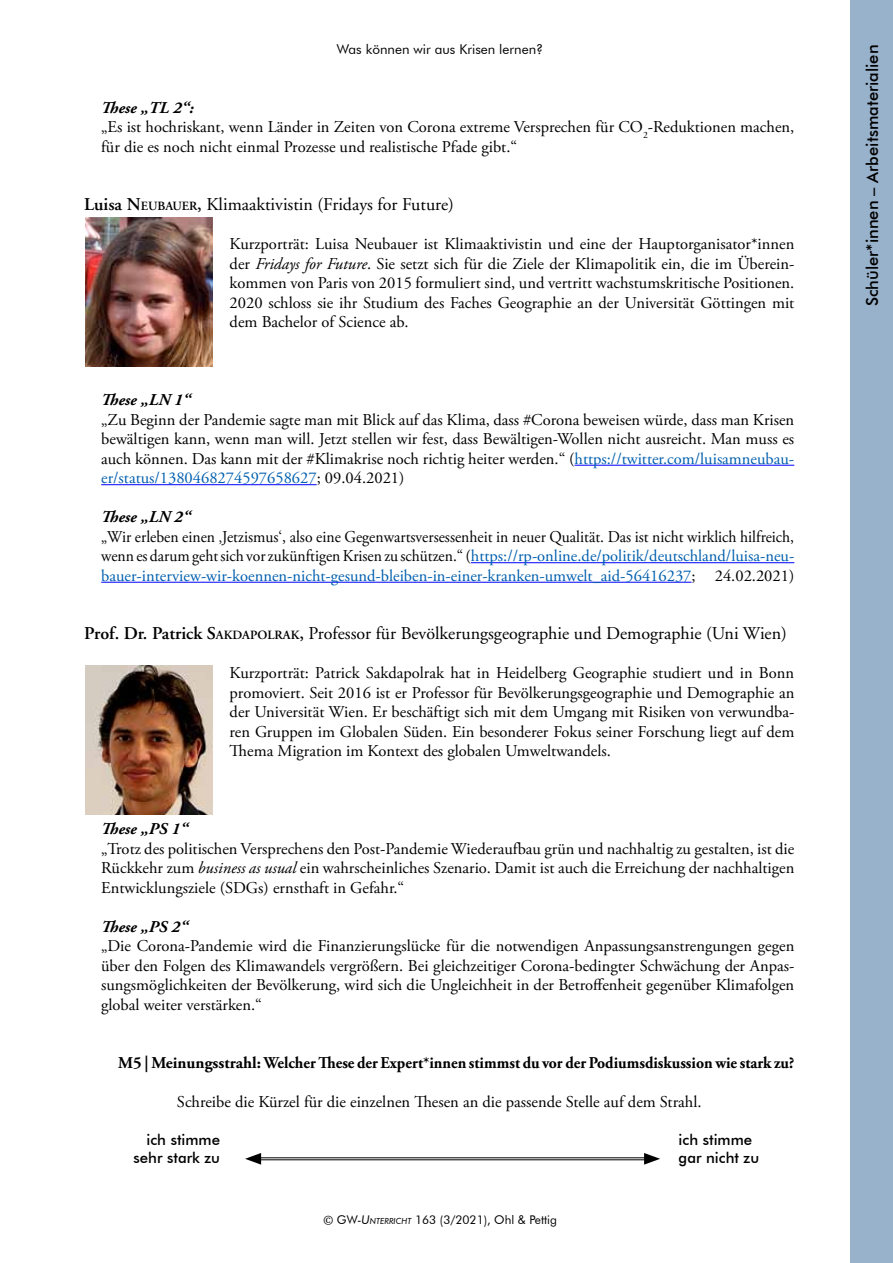
<style>
.page{position:relative;width:893px;height:1263px;background:#fff}
.page>*{position:absolute;margin:0;border:0;box-sizing:border-box;transform-origin:0 0}
.t1{font:18px "Adobe Garamond";color:#000}
.t2{font:16.5px/19.5px "Adobe Garamond Pro";color:#000;text-align:justify}
.t3{font:16.5px/19.5px "Adobe Garamond Pro";color:#000;text-align:justify;scale:.95 1}
.t4{font:700 16.5px "Adobe Garamond Pro";color:#000}
.t5{font:italic 700 16.5px "Adobe Garamond Pro";color:#000}
.t6{font:500 16.5px "Futura BT";color:#000}
.t7{font:500 15px/18px "Futura BT";color:#000;text-align:right}
.t8{font:13.5px "Futura BT";color:#000}
.t9{font:12px "Futura BT";color:#000}
.s1{font-weight:700;font-style:italic}
.s2{font-weight:600}
.s3{font-weight:600;font-size:12.6px}
.s4{font-style:italic}
.s5{color:#005fae}
.s6{font-family:"Cambria";font-style:italic}
.s7{font-style:italic;font-size:8.4px}
</style>
<div class="page">
<div style="left:850px;top:0;width:43px;height:1263px;background:#99b2cb"></div>
<hr style="left:575px;top:465px;width:219px;height:1px;background:#00f">
<hr style="left:101px;top:484px;width:216px;height:1px;background:#00f">
<hr style="left:471px;top:562px;width:323px;height:1px;background:#00f">
<hr style="left:101px;top:582px;width:590px;height:1px;background:#00f">
<img style="left:85px;top:217px;width:128px;height:149px">
<img style="left:85px;top:665px;width:128px;height:149px">
<hr style="left:255px;top:1157px;width:395px;height:1px;background:#000">
<hr style="left:255px;top:1159px;width:395px;height:1px;background:#000">
<svg style="left:245px;top:1153px;width:16px;height:12px"></svg>
<svg style="left:644px;top:1153px;width:16px;height:12px"></svg>
<p class="t8" style="left:337px;top:41px;width:208px">Was können wir aus Krisen lernen?</p>
<p class="t2" style="left:101px;top:98px;width:695px;text-align:left"><span class="s1">These „TL 2“:<br></span>„Es ist hochriskant, wenn Länder in Zeiten von Corona extreme Versprechen für CO<sub>2</sub>-Reduktionen machen, für die es noch nicht einmal Prozesse und realistische Pfade gibt.“</p>
<p class="t1" style="left:84px;top:195px;width:371px"><span class="s2">Luisa</span> <span class="s2">N</span><span class="s3">EUBAUER</span><span class="s2">,</span> Klimaaktivistin (Fridays for Future)</p>
<p class="t2" style="left:230px;top:235px;width:566px">Kurzporträt: Luisa Neubauer ist Klimaaktivistin und eine der Hauptorganisator*innen der <span class="s4">Fridays for Future</span>. Sie setzt sich für die Ziele der Klimapolitik ein, die im Überein&shy;kommen von Paris von 2015 formuliert sind, und vertritt wachstumskritische Positionen.<br>2020 schloss sie ihr Studium des Faches Geographie an der Universität Göttingen mit dem Bachelor of Science ab.</p>
<p class="t5" style="left:101px;top:390px;width:91px">These „LN 1“</p>
<p class="t2" style="left:101px;top:410px;width:695px">„Zu Beginn der Pandemie sagte man mit Blick auf das Klima, dass #Corona beweisen würde, dass man Krisen bewältigen kann, wenn man will. Jetzt stellen wir fest, dass Bewältigen-Wollen nicht ausreicht. Man muss es auch können. Das kann mit der #Klimakrise noch richtig heiter werden.“ (<span class="s5">https://twitter.com/luisamneubau&shy;er/status/1380468274597658627</span>; 09.04.2021)</p>
<p class="t5" style="left:101px;top:507px;width:91px">These „LN 2“</p>
<p class="t3" style="left:101px;top:527px;width:731px">„Wir erleben einen ‚Jetzismus‘, also eine Gegenwartsversessenheit in neuer Qualität. Das ist nicht wirklich hilfreich, wenn es darum geht sich vor zukünftigen Krisen zu schützen.“ (<span class="s5">https://rp-online.de/politik/deutschland/luisa-neu&shy;bauer-interview-wir-koennen-nicht-gesund-bleiben-in-einer-kranken-umwelt_aid-56416237</span>; 24.02.2021)</p>
<p class="t1" style="left:84px;top:624px;width:704px"><span class="s2">Prof. Dr. Patrick</span> <span class="s2">S</span><span class="s3">AKDAPOLRAK</span><span class="s2">,</span> Professor für Bevölkerungsgeographie und Demographie (Uni Wien)</p>
<p class="t2" style="left:230px;top:664px;width:566px">Kurzporträt: Patrick Sakdapolrak hat in Heidelberg Geographie studiert und in Bonn promoviert. Seit 2016 ist er Professor für Bevölkerungsgeographie und Demographie an der Universität Wien. Er beschäftigt sich mit dem Umgang mit Risiken von verwundba&shy;ren Gruppen im Globalen Süden. Ein besonderer Fokus seiner Forschung liegt auf dem Thema Migration im Kontext des globalen Umweltwandels.</p>
<p class="t5" style="left:101px;top:819px;width:88px">These „PS 1“</p>
<p class="t2" style="left:101px;top:839px;width:695px">„Trotz des politischen Versprechens den Post-Pandemie Wiederaufbau grün und nachhaltig zu gestalten, ist die Rückkehr zum <span class="s4">business as usual</span> ein wahrscheinliches Szenario. Damit ist auch die Erreichung der nachhaltigen Entwicklungsziele (SDGs) ernsthaft in Gefahr.“</p>
<p class="t5" style="left:101px;top:917px;width:88px">These „PS 2“</p>
<p class="t2" style="left:101px;top:937px;width:695px">„Die Corona-Pandemie wird die Finanzierungslücke für die notwendigen Anpassungsanstrengungen gegen über den Folgen des Klimawandels vergrößern. Bei gleichzeitiger Corona-bedingter Schwächung der Anpas&shy;sungsmöglichkeiten der Bevölkerung, wird sich die Ungleichheit in der Betroffenheit gegenüber Klimafolgen global weiter verstärken.“</p>
<p class="t4" style="left:118px;top:1053px;width:678px">M5 | Meinungsstrahl: Welcher These der Expert*innen stimmst du vor der Podiumsdiskussion wie stark zu?</p>
<p class="t2" style="left:177px;top:1093px;width:526px">Schreibe die Kürzel für die einzelnen Thesen an die passende Stelle auf dem Strahl.</p>
<p class="t7" style="left:133px;top:1130px;width:88px">ich stimme sehr stark zu</p>
<p class="t7" style="left:679px;top:1130px;width:82px;text-align:left">ich stimme gar nicht zu</p>
<p class="t9" style="left:323px;top:1212px;width:235px"><span class="s6">©</span> GW-<span class="s4">U</span><span class="s7">NTERRICHT</span> 163 (3/2021), Ohl &amp; Pettig</p>
<p class="t6" style="left:862px;top:306px;width:263px;rotate:-90deg">Schüler*innen – Arbeitsmaterialien</p>
</div>
